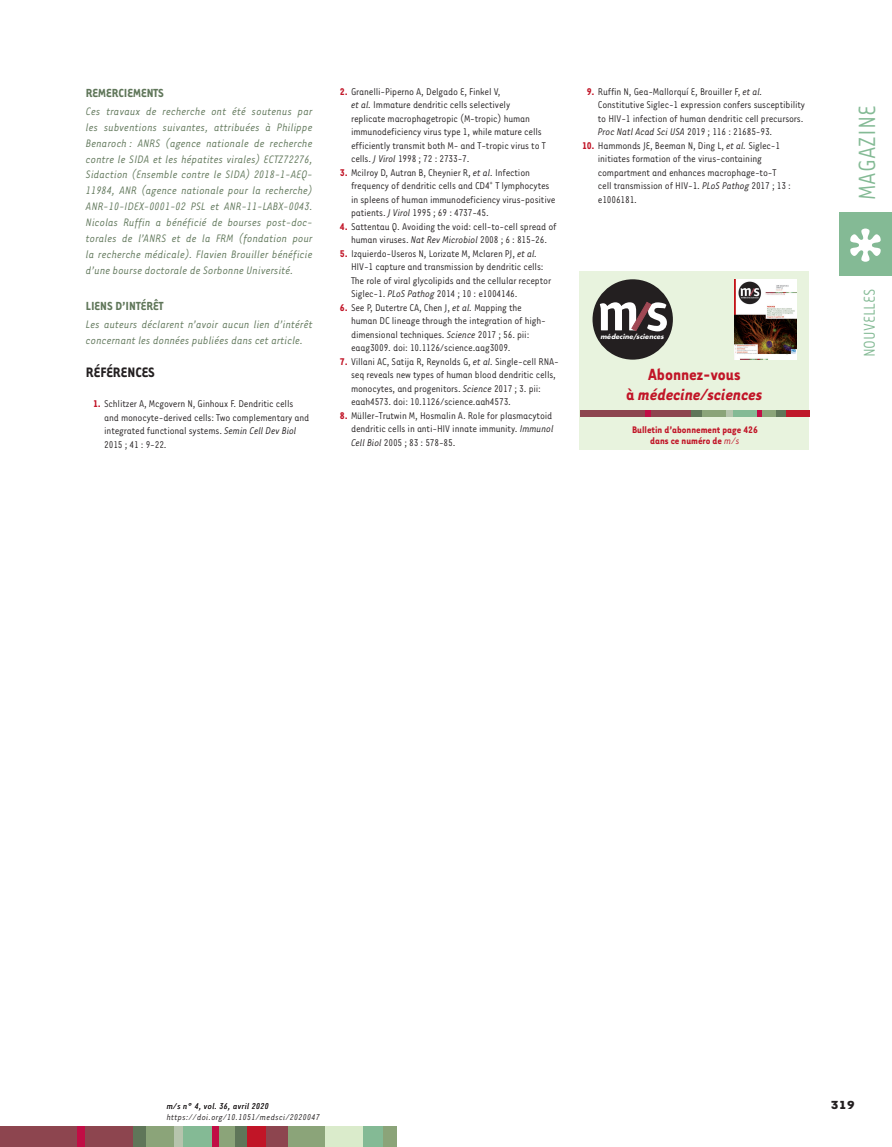
<style>
.page{position:relative;width:892px;height:1147px;background:#fff}
.page>*{position:absolute;margin:0;border:0;box-sizing:border-box;transform-origin:0 0}
.t1{font:27px "Tarzana Narrow";color:#84ba95}
.t2{font:italic 700 18.6px/19.8px "Tarzana Narrow";color:#c11527;text-align:center}
.t3{font:18px "Tarzana Narrow";color:#84ba95}
.t4{font:700 15.75px "Tarzana Narrow";color:#231f20}
.t5{font:700 13.5px "Tarzana Narrow";color:#5f7659}
.t6{font:700 13.5px "Tarzana Wide";color:#231f20}
.t7{font:italic 12.45px/15.9px "Tarzana Narrow";color:#5f7659;text-align:justify}
.t8{font:11.25px/13.5px "Tarzana Narrow";letter-spacing:-.015em;color:#231f20}
.t9{font:700 10.95px/10.9px "Tarzana Narrow";color:#c11527;text-align:center}
.t10{font:italic 9.75px "Tarzana Narrow";letter-spacing:.025em;color:#231f20}
.t11{font:italic 700 6.45px "Futura";letter-spacing:.01em;color:#fff}
.s1{font-weight:700;color:#c11527}
.s2{font-style:italic}
.s3{font-style:normal}
.s4{font-weight:400;font-style:italic}
</style>
<div class="page">
<div style="left:0;top:1126px;width:133px;height:21px;background:#8d454f"></div>
<div style="left:234px;top:1126px;width:13px;height:21px;background:#5f7659"></div>
<div style="left:77px;top:1126px;width:8px;height:21px;background:#c10d45"></div>
<div style="left:133px;top:1126px;width:21px;height:21px;background:#5f7659"></div>
<div style="left:146px;top:1126px;width:30px;height:21px;background:#8ba479"></div>
<div style="left:174px;top:1126px;width:9px;height:21px;background:#b6c4ad"></div>
<div style="left:183px;top:1126px;width:29px;height:21px;background:#84ba95"></div>
<div style="left:216px;top:1126px;width:19px;height:21px;background:#8ba479"></div>
<div style="left:212px;top:1126px;width:6px;height:21px;background:#c10d45"></div>
<div style="left:247px;top:1126px;width:27px;height:21px;background:#c11527"></div>
<div style="left:286px;top:1126px;width:39px;height:21px;background:#8ba479"></div>
<div style="left:266px;top:1126px;width:21px;height:21px;background:#8d454f"></div>
<div style="left:325px;top:1126px;width:39px;height:21px;background:#daebcb"></div>
<div style="left:363px;top:1126px;width:21px;height:21px;background:#84ba95"></div>
<div style="left:383px;top:1126px;width:13px;height:21px;background:#8ba479"></div>
<div style="left:839px;top:212px;width:52px;height:64px;background:#84ba95"></div>
<svg style="left:850px;top:228px;width:30px;height:34px"></svg>
<div style="left:579px;top:271px;width:230px;height:179px;background:#e8f3de"></div>
<div style="left:580px;top:411px;width:111px;height:6px;background:#8d454f"></div>
<div style="left:691px;top:411px;width:22px;height:6px;background:#5f7659"></div>
<div style="left:774px;top:411px;width:12px;height:6px;background:#5f7659"></div>
<div style="left:702px;top:411px;width:24px;height:6px;background:#8ba479"></div>
<div style="left:732px;top:411px;width:24px;height:6px;background:#84ba95"></div>
<div style="left:760px;top:411px;width:15px;height:6px;background:#8ba479"></div>
<div style="left:725px;top:411px;width:7px;height:6px;background:#b6c4ad"></div>
<svg style="left:645px;top:411px;width:6px;height:6px"></svg>
<svg style="left:756px;top:411px;width:5px;height:6px"></svg>
<div style="left:786px;top:411px;width:23px;height:6px;background:#bf182a"></div>
<div style="left:592px;top:279px;width:80px;height:81px;background:#231f20;border-radius:50%"></div>
<svg style="left:599px;top:302px;width:67px;height:29px"></svg>
<img style="left:734px;top:279px;width:62px;height:80px">
<p class="t5" style="left:86px;top:84px;width:79px">REMERCIEMENTS</p>
<p class="t7" style="left:86px;top:103px;width:228px">Ces travaux de recherche ont été soutenus par les subventions suivantes, attribuées à Philippe Benaroch : ANRS (agence nationale de recherche contre le SIDA et les hépatites virales) ECTZ72276, Sidaction (Ensemble contre le SIDA) 2018-1-AEQ-11984, ANR (agence nationale pour la recherche)<br>ANR-10-IDEX-0001-02 PSL et ANR-11-LABX-0043.<br>Nicolas Ruffin a bénéficié de bourses post-doc&shy;torales de l’ANRS et de la FRM (fondation pour la recherche médicale). Flavien Brouiller bénéficie d’une bourse doctorale de Sorbonne Université.</p>
<p class="t5" style="left:86px;top:298px;width:79px">LIENS D’INTÉRÊT</p>
<p class="t7" style="left:86px;top:316px;width:228px">Les auteurs déclarent n’avoir aucun lien d’intérêt concernant les données publiées dans cet article.</p>
<h3 class="t4" style="left:86px;top:362px;width:70px">RÉFÉRENCES</h3>
<p class="t8" style="left:104px;top:396px;width:206px;text-indent:-11px"><span class="s1">1.</span> Schlitzer A, Mcgovern N, Ginhoux F. Dendritic cells and monocyte-derived cells: Two complementary and integrated functional systems. <span class="s2">Semin Cell Dev Biol </span>2015 ; 41 : 9-22.</p>
<p class="t8" style="left:351px;top:84px;width:196px;text-indent:-11px"><span class="s1">2.</span> Granelli-Piperno A, Delgado E, Finkel V,<br><span class="s2">et al.</span> Immature dendritic cells selectively replicate macrophagetropic (M-tropic) human immunodeficiency virus type 1, while mature cells efficiently transmit both M- and T-tropic virus to T cells. <span class="s2">J Virol</span> 1998 ; 72 : 2733-7.</p>
<p class="t8" style="left:351px;top:165px;width:206px;text-indent:-11px"><span class="s1">3.</span> Mcilroy D, Autran B, Cheynier R, <span class="s2">et al.</span> Infection frequency of dendritic cells and CD4<sup>+</sup> T lymphocytes in spleens of human immunodeficiency virus-positive patients. <span class="s2">J Virol</span> 1995 ; 69 : 4737-45.</p>
<p class="t8" style="left:340px;top:219px;width:218px;text-align:center"><span class="s1">4.</span> Sattentau Q. Avoiding the void: cell-to-cell spread of human viruses. <span class="s2">Nat Rev Microbiol</span> 2008 ; 6 : 815-26.</p>
<p class="t8" style="left:351px;top:246px;width:201px;text-indent:-11px"><span class="s1">5.</span> Izquierdo-Useros N, Lorizate M, Mclaren PJ, <span class="s2">et al.<br></span>HIV-1 capture and transmission by dendritic cells:<br>The role of viral glycolipids and the cellular receptor Siglec-1. <span class="s2">PLoS Pathog</span> 2014 ; 10 : e1004146.</p>
<p class="t8" style="left:351px;top:300px;width:196px;text-indent:-11px"><span class="s1">6.</span> See P, Dutertre CA, Chen J, <span class="s2">et al.</span> Mapping the human DC lineage through the integration of high&shy;dimensional techniques. <span class="s2">Science</span> 2017 ; 56. pii: eaag3009. doi: 10.1126/science.aag3009.</p>
<p class="t8" style="left:351px;top:354px;width:209px;text-indent:-11px"><span class="s1">7.</span> Villani AC, Satija R, Reynolds G, <span class="s2">et al.</span> Single-cell RNA&shy;seq reveals new types of human blood dendritic cells, monocytes, and progenitors. <span class="s2">Science</span> 2017 ; 3. pii: eaah4573. doi: 10.1126/science.aah4573.</p>
<p class="t8" style="left:351px;top:408px;width:204px;text-align:justify;text-indent:-11px"><span class="s1">8.</span> Müller-Trutwin M, Hosmalin A. Role for plasmacytoid dendritic cells in anti-HIV innate immunity. <span class="s2">Immunol Cell Biol</span> 2005 ; 83 : 578-85.</p>
<p class="t8" style="left:597px;top:84px;width:209px;text-indent:-11px"><span class="s1">9.</span> Ruffin N, Gea-Mallorquí E, Brouiller F, <span class="s2">et al.<br></span>Constitutive Siglec-1 expression confers susceptibility to HIV-1 infection of human dendritic cell precursors.<br><span class="s2">Proc Natl Acad Sci USA</span> 2019 ; 116 : 21685-93.</p>
<p class="t8" style="left:597px;top:138px;width:194px;text-indent:-16px"><span class="s1">10.</span> Hammonds JE, Beeman N, Ding L, <span class="s2">et al.</span> Siglec-1 initiates formation of the virus-containing compartment and enhances macrophage-to-T cell transmission of HIV-1. <span class="s2">PLoS Pathog</span> 2017 ; 13 : e1006181.</p>
<p class="t11" style="left:600px;top:332px;width:65px">médecine/sciences</p>
<h2 class="t2" style="left:626px;top:364px;width:138px"><span class="s3">Abonnez-vous<br>à</span> médecine/sciences</h2>
<p class="t9" style="left:631px;top:423px;width:127px">Bulletin d’abonnement page 426 dans ce numéro de <span class="s4">m/s</span></p>
<h1 class="t1" style="left:850px;top:200px;width:96px;rotate:-90deg">MAGAZINE</h1>
<h3 class="t3" style="left:858px;top:357px;width:70px;rotate:-90deg">NOUVELLES</h3>
<p class="t10" style="left:167px;top:1099px;width:104px">m/s n° 4, vol. 36, avril 2020</p>
<p class="t6" style="left:830px;top:1096px;width:26px">319</p>
<p class="t10" style="left:167px;top:1111px;width:155px">https://doi.org/10.1051/medsci/2020047</p>
</div>
